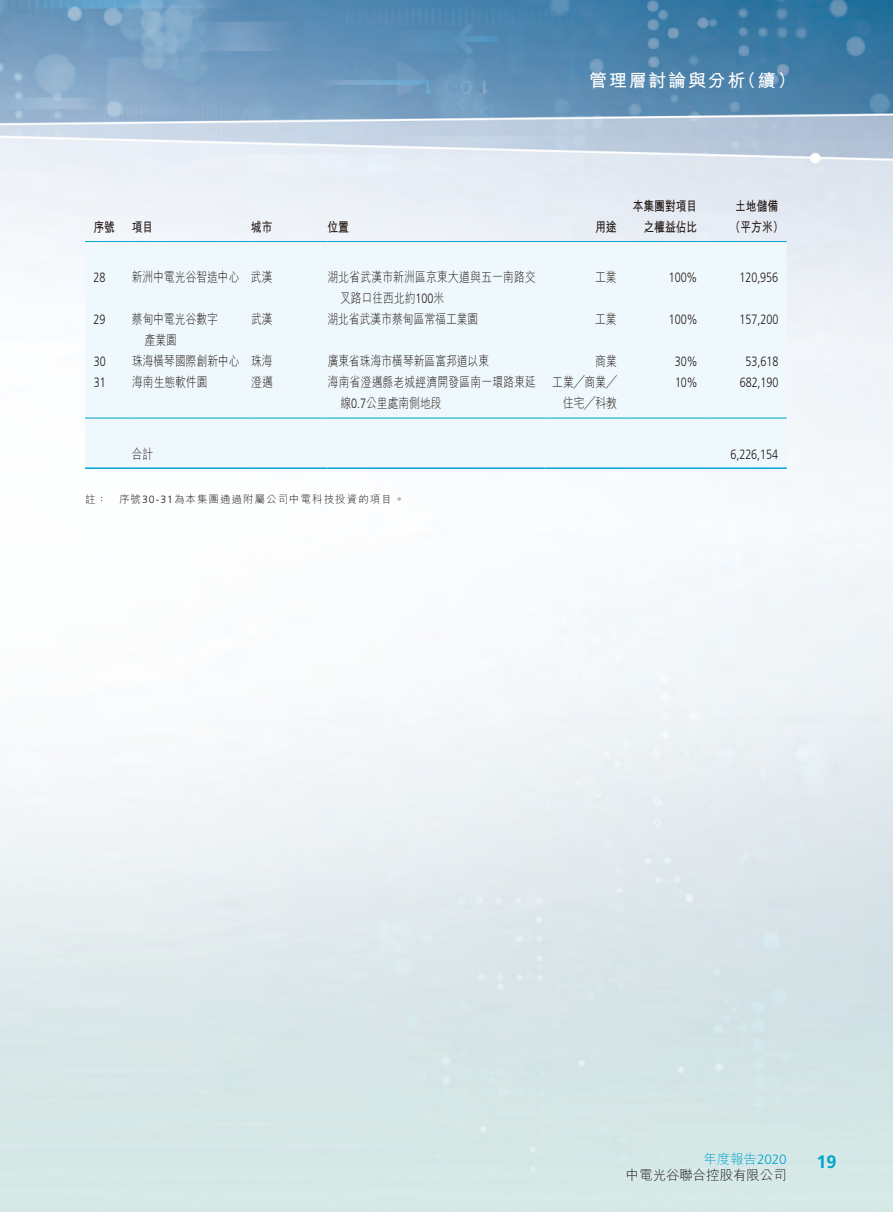
<style>
.page{position:relative;width:893px;height:1212px;background:#fff}
.page>*{position:absolute;margin:0;border:0;box-sizing:border-box;transform-origin:0 0}
.t1{font:700 18px "M Hei HK";letter-spacing:.095em;color:#fff}
.t2{font:700 18px "Frutiger LT Std";color:#00a5cd}
.t3{font:300 13.5px/21px "M Hei HK";letter-spacing:-.005em;color:#231916;scale:.8 1}
.t4{font:300 13.5px/21px "M Hei HK";letter-spacing:.015em;color:#231916;scale:.8 1}
.t5{font:300 13.5px "Frutiger LT Std";letter-spacing:-.005em;color:#231916;scale:.8 1}
.t6{font:700 13.5px/21px "M Hei HK";letter-spacing:-.005em;color:#231916;text-align:right;scale:.8 1}
.t7{font:300 13.5px/16.5px "M Hei HK";letter-spacing:-.005em;color:#231916;text-align:right}
.t8{font:300 10.5px "M Hei HK";letter-spacing:.095em;color:#231916}
.s1{font-family:"Frutiger LT Std"}
.s2{color:#00a5cd}
.s3{font-family:"Frutiger LT Std";color:#00a5cd}
</style>
<div class="page">
<img style="left:0;top:0;width:893px;height:1212px">
<div style="left:85px;top:242px;width:702px;height:225px;background:#eff8fc"></div>
<hr style="left:85px;top:241px;width:47px;height:1px;background:#00a5cd">
<hr style="left:132px;top:241px;width:119px;height:1px;background:#00a5cd">
<hr style="left:251px;top:241px;width:76px;height:1px;background:#00a5cd">
<hr style="left:327px;top:241px;width:217px;height:1px;background:#00a5cd">
<hr style="left:544px;top:241px;width:81px;height:1px;background:#00a5cd">
<hr style="left:625px;top:241px;width:81px;height:1px;background:#00a5cd">
<hr style="left:706px;top:241px;width:81px;height:1px;background:#00a5cd">
<hr style="left:85px;top:418px;width:47px;height:1px;background:#00a5cd">
<hr style="left:132px;top:418px;width:119px;height:1px;background:#00a5cd">
<hr style="left:251px;top:418px;width:76px;height:1px;background:#00a5cd">
<hr style="left:327px;top:418px;width:217px;height:1px;background:#00a5cd">
<hr style="left:544px;top:418px;width:81px;height:1px;background:#00a5cd">
<hr style="left:625px;top:418px;width:81px;height:1px;background:#00a5cd">
<hr style="left:706px;top:418px;width:81px;height:1px;background:#00a5cd">
<hr style="left:85px;top:467px;width:47px;height:2px;background:#00a5cd">
<hr style="left:132px;top:467px;width:119px;height:2px;background:#00a5cd">
<hr style="left:251px;top:467px;width:76px;height:2px;background:#00a5cd">
<hr style="left:327px;top:467px;width:217px;height:2px;background:#00a5cd">
<hr style="left:544px;top:467px;width:81px;height:2px;background:#00a5cd">
<hr style="left:625px;top:467px;width:81px;height:2px;background:#00a5cd">
<hr style="left:706px;top:467px;width:81px;height:2px;background:#00a5cd">
<h1 class="t1" style="left:589px;top:68px;width:208px">管理層討論與分析（續）</h1>
<p class="t6" style="left:94px;top:215px;width:76px">序號 項目</p>
<p class="t6" style="left:251px;top:215px;width:28px">城市</p>
<p class="t6" style="left:327px;top:215px;width:28px">位置</p>
<p class="t6" style="left:595px;top:215px;width:28px">用途</p>
<p class="t6" style="left:633px;top:194px;width:82px">本集團對項目之權益佔比</p>
<p class="t6" style="left:730px;top:194px;width:69px;text-align:center">土地儲備（平方米）</p>
<p class="t5" style="left:94px;top:270px;width:16px">28</p>
<p class="t3" style="left:132px;top:266px;width:177px">新洲中電光谷智造中心 武漢</p>
<p class="t4" style="left:340px;top:266px;width:246px;text-indent:-13px">湖北省武漢市新洲區京東大道與五一南路交叉路口往西北約<span class="s1">100</span>米</p>
<p class="t3" style="left:595px;top:266px;width:28px">工業</p>
<p class="t5" style="left:669px;top:270px;width:37px">100%</p>
<p class="t5" style="left:739px;top:270px;width:50px">120,956</p>
<p class="t5" style="left:94px;top:312px;width:16px">29</p>
<p class="t3" style="left:145px;top:308px;width:93px;text-indent:-13px">蔡甸中電光谷數字產業園</p>
<p class="t3" style="left:251px;top:308px;width:28px">武漢</p>
<p class="t3" style="left:328px;top:308px;width:190px">湖北省武漢市蔡甸區常福工業園</p>
<p class="t3" style="left:595px;top:308px;width:28px">工業</p>
<p class="t5" style="left:669px;top:312px;width:37px">100%</p>
<p class="t5" style="left:739px;top:312px;width:50px">157,200</p>
<p class="t5" style="left:94px;top:354px;width:16px">30</p>
<p class="t3" style="left:132px;top:350px;width:177px">珠海橫琴國際創新中心 珠海</p>
<p class="t3" style="left:328px;top:350px;width:203px">廣東省珠海市橫琴新區富邦道以東</p>
<p class="t3" style="left:595px;top:350px;width:28px">商業</p>
<p class="t5" style="left:675px;top:354px;width:30px">30%</p>
<p class="t5" style="left:746px;top:354px;width:43px">53,618</p>
<p class="t5" style="left:94px;top:375px;width:16px">31</p>
<p class="t3" style="left:132px;top:371px;width:96px">海南生態軟件園</p>
<p class="t3" style="left:251px;top:371px;width:28px">澄邁</p>
<p class="t4" style="left:340px;top:371px;width:246px;text-indent:-13px">海南省澄邁縣老城經濟開發區南一環路東延線<span class="s1">0.7</span>公里處南側地段</p>
<p class="t3" style="left:552px;top:371px;width:82px;text-align:right">工業╱商業╱住宅╱科教</p>
<p class="t5" style="left:675px;top:375px;width:30px">10%</p>
<p class="t5" style="left:740px;top:375px;width:50px">682,190</p>
<p class="t3" style="left:132px;top:443px;width:28px">合計</p>
<p class="t5" style="left:730px;top:446px;width:61px">6,226,154</p>
<p class="t8" style="left:85px;top:494px;width:321px">註： 序號<span class="s1">30-31</span>為本集團通過附屬公司中電科技投資的項目。</p>
<p class="t7" style="left:626px;top:1150px;width:162px"><span class="s2">年度報告</span><span class="s3">2020<br></span>中電光谷聯合控股有限公司</p>
<h1 class="t2" style="left:816px;top:1151px;width:21px">19</h1>
</div>
